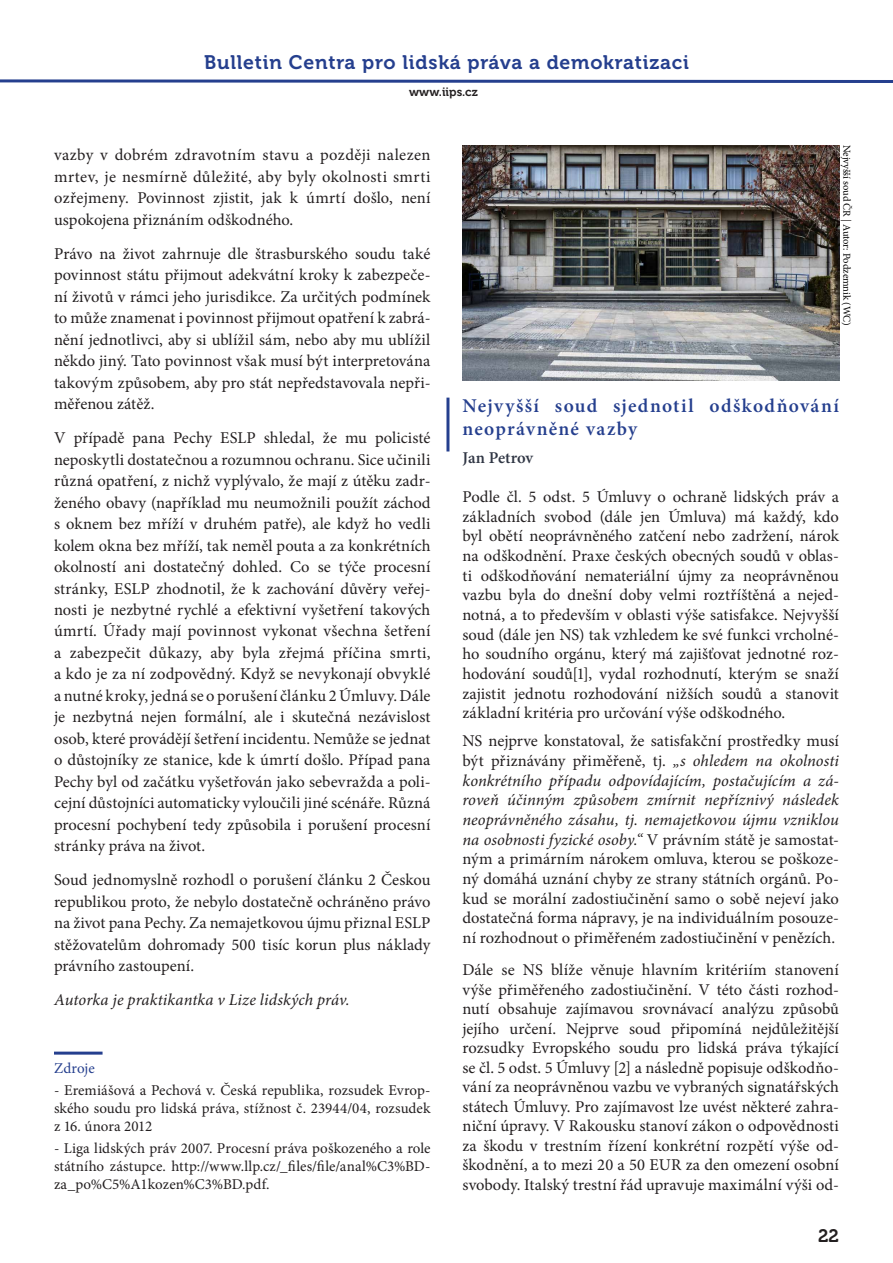
<style>
.page{position:relative;width:893px;height:1263px;background:#fff}
.page>*{position:absolute;margin:0;border:0;box-sizing:border-box;transform-origin:0 0}
.t1{font:600 19.5px/23.4px "Minion Pro";letter-spacing:.07em;color:#253f8e}
.t2{font:19.5px "Museo 700";letter-spacing:.04em;color:#253f8e}
.t3{font:18px "Museo 700";color:#231f20}
.t4{font:16.5px/21.5px "Minion Pro";letter-spacing:.005em;color:#231f20;text-align:justify}
.t5{font:italic 16.5px "Minion Pro";letter-spacing:.005em;color:#231f20}
.t6{font:600 16.5px "Minion Pro";letter-spacing:-.005em;color:#303644}
.t7{font:15px/18px "Minion Pro";letter-spacing:.005em;color:#231f20;text-align:justify}
.t8{font:15px "Minion Pro";color:#253f8e}
.t9{font:12px "Museo 700";color:#231f20}
.t10{font:10.5px "Minion Pro";letter-spacing:-.01em;color:#000}
.s1{color:#231f20}
.s2{font-style:italic}
</style>
<div class="page">
<svg style="left:0;top:79px;width:893px;height:4px"></svg>
<hr style="left:446px;top:398px;width:3px;height:53px;background:#253f8e">
<hr style="left:54px;top:1051px;width:49px;height:3px;background:#253f8e">
<img style="left:462px;top:145px;width:377px;height:235px">
<p class="t2" style="left:204px;top:51px;width:486px">Bulletin Centra pro lidská práva a demokratizaci</p>
<p class="t9" style="left:409px;top:85px;width:70px">www.iips.cz</p>
<p class="t4" style="left:54px;top:144px;width:378px">vazby v dobrém zdravotním stavu a později nalezen mrtev, je nesmírně důležité, aby byly okolnosti smrti ozřejmeny. Povinnost zjistit, jak k úmrtí došlo, není uspokojena přiznáním odškodného.</p>
<p class="t4" style="left:54px;top:243px;width:378px">Právo na život zahrnuje dle štrasburského soudu také povinnost státu přijmout adekvátní kroky k zabezpeče&shy;ní životů v rámci jeho jurisdikce. Za určitých podmínek to může znamenat i povinnost přijmout opatření k zabrá&shy;nění jednotlivci, aby si ublížil sám, nebo aby mu ublížil někdo jiný. Tato povinnost však musí být interpretována takovým způsobem, aby pro stát nepředstavovala nepři&shy;měřenou zátěž.</p>
<p class="t4" style="left:54px;top:427px;width:378px">V případě pana Pechy ESLP shledal, že mu policisté neposkytli dostatečnou a rozumnou ochranu. Sice učinili různá opatření, z nichž vyplývalo, že mají z útěku zadr&shy;ženého obavy (například mu neumožnili použít záchod s oknem bez mříží v druhém patře), ale když ho vedli kolem okna bez mříží, tak neměl pouta a za konkrétních okolností ani dostatečný dohled. Co se týče procesní stránky, ESLP zhodnotil, že k zachování důvěry veřej&shy;nosti je nezbytné rychlé a efektivní vyšetření takových úmrtí. Úřady mají povinnost vykonat všechna šetření a zabezpečit důkazy, aby byla zřejmá příčina smrti, a kdo je za ní zodpovědný. Když se nevykonají obvyklé a nutné kroky, jedná se o porušení článku 2 Úmluvy. Dále je nezbytná nejen formální, ale i skutečná nezávislost osob, které provádějí šetření incidentu. Nemůže se jednat o důstojníky ze stanice, kde k úmrtí došlo. Případ pana Pechy byl od začátku vyšetřován jako sebevražda a poli&shy;cejní důstojníci automaticky vyloučili jiné scénáře. Různá procesní pochybení tedy způsobila i porušení procesní stránky práva na život.</p>
<p class="t4" style="left:54px;top:869px;width:378px">Soud jednomyslně rozhodl o porušení článku 2 Českou republikou proto, že nebylo dostatečně ochráněno právo na život pana Pechy. Za nemajetkovou újmu přiznal ESLP stěžovatelům dohromady 500 tisíc korun plus náklady právního zastoupení.</p>
<p class="t5" style="left:54px;top:989px;width:297px">Autorka je praktikantka v Lize lidských práv.</p>
<p class="t8" style="left:54px;top:1058px;width:42px">Zdroje</p>
<p class="t7" style="left:54px;top:1081px;width:378px">- Eremiášová a Pechová v. Česká republika, rozsudek Evrop&shy;ského soudu pro lidská práva, stížnost č. 23944/04, rozsudek z 16. února 2012</p>
<p class="t7" style="left:54px;top:1139px;width:378px">- Liga lidských práv 2007. Procesní práva poškozeného a role státního zástupce. http://www.llp.cz/_files/file/anal%C3%BD&shy;za_po%C5%A1kozen%C3%BD.pdf.</p>
<p class="t10" style="left:854px;top:145px;width:183px;rotate:90deg">Nejvyšší soud ČR <span class="s1">|</span> Autor: Podzemnik (WC)</p>
<p class="t1" style="left:462px;top:394px;width:378px">Nejvyšší soud sjednotil odškodňování neoprávněné vazby</p>
<p class="t6" style="left:462px;top:446px;width:72px">Jan Petrov</p>
<p class="t4" style="left:462px;top:487px;width:378px;line-height:19.6px">Podle čl. 5 odst. 5 Úmluvy o ochraně lidských práv a základních svobod (dále jen Úmluva) má každý, kdo byl obětí neoprávněného zatčení nebo zadržení, nárok na odškodnění. Praxe českých obecných soudů v oblas&shy;ti odškodňování nemateriální újmy za neoprávněnou vazbu byla do dnešní doby velmi roztříštěná a nejed&shy;notná, a to především v oblasti výše satisfakce. Nejvyšší soud (dále jen NS) tak vzhledem ke své funkci vrcholné&shy;ho soudního orgánu, který má zajišťovat jednotné roz&shy;hodování soudů[1], vydal rozhodnutí, kterým se snaží zajistit jednotu rozhodování nižších soudů a stanovit základní kritéria pro určování výše odškodného.</p>
<p class="t4" style="left:462px;top:731px;width:378px;line-height:19.6px">NS nejprve konstatoval, že satisfakční prostředky musí být přiznávány přiměřeně, tj. <span class="s2">„s ohledem na okolnosti konkrétního případu odpovídajícím, postačujícím a zá&shy;roveň účinným způsobem zmírnit nepříznivý následek neoprávněného zásahu, tj. nemajetkovou újmu vzniklou na osobnosti fyzické osoby.“</span> V právním státě je samostat&shy;ným a primárním nárokem omluva, kterou se poškoze&shy;ný domáhá uznání chyby ze strany státních orgánů. Po&shy;kud se morální zadostiučinění samo o sobě nejeví jako dostatečná forma nápravy, je na individuálním posouze&shy;ní rozhodnout o přiměřeném zadostiučinění v penězích.</p>
<p class="t4" style="left:462px;top:960px;width:378px;line-height:19.5px">Dále se NS blíže věnuje hlavním kritériím stanovení výše přiměřeného zadostiučinění. V této části rozhod&shy;nutí obsahuje zajímavou srovnávací analýzu způsobů jejího určení. Nejprve soud připomíná nejdůležitější rozsudky Evropského soudu pro lidská práva týkající se čl. 5 odst. 5 Úmluvy [2] a následně popisuje odškodňo&shy;vání za neoprávněnou vazbu ve vybraných signatářských státech Úmluvy. Pro zajímavost lze uvést některé zahra&shy;niční úpravy. V Rakousku stanoví zákon o odpovědnosti za škodu v trestním řízení konkrétní rozpětí výše od&shy;škodnění, a to mezi 20 a 50 EUR za den omezení osobní svobody. Italský trestní řád upravuje maximální výši od-</p>
<p class="t3" style="left:818px;top:1226px;width:22px">22</p>
</div>
